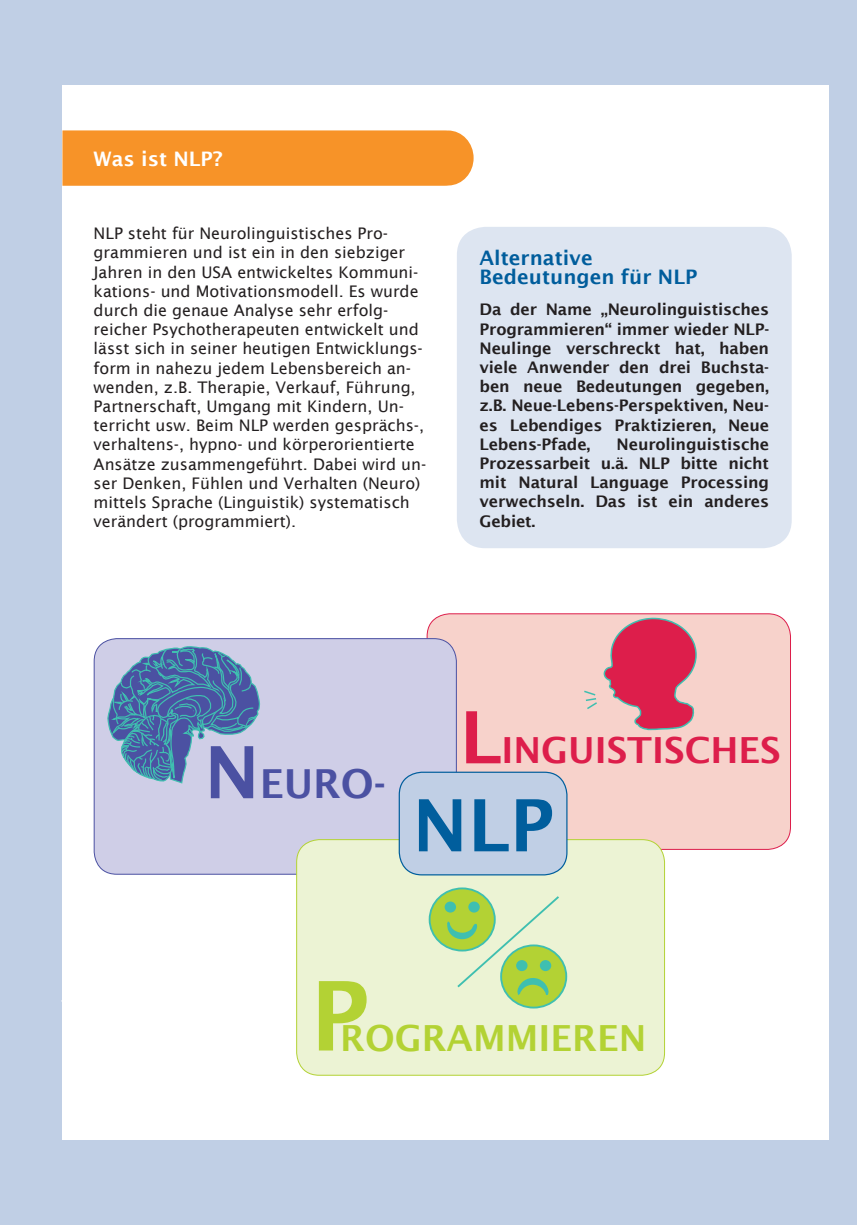
<style>
.page{position:relative;width:857px;height:1225px;background:#fff}
.page>*{position:absolute;margin:0;border:0;box-sizing:border-box;transform-origin:0 0}
.t1{font:600 96px "Lucida Sans";color:#b3d234}
.t2{font:600 72px "Lucida Sans";color:#005e9d}
.t3{font:600 40px "Lucida Sans";color:#4b51a2}
.t4{font:600 36px "Lucida Sans";color:#dd1e4b}
.t5{font:600 36px "Lucida Sans";color:#b3d234}
.t6{font:600 20px/19.2px "Lucida Sans";color:#005d9c}
.t7{font:600 20px "Lucida Sans";color:#fff}
.t8{font:16px/19.2px "Lucida Sans";color:#231f20}
.t9{font:600 16px/19.2px "Lucida Sans";letter-spacing:-.01em;color:#231f20;text-align:justify}
.s1{font-size:72px}
</style>
<div class="page">
<div style="left:0;top:0;width:856px;height:1225px;background:#c0cfe5"></div>
<hr style="left:856px;top:0;width:1px;height:1225px;background:#c0cfe5">
<div style="left:62px;top:85px;width:766px;height:1055px;background:#fff"></div>
<div style="left:456px;top:227px;width:335px;height:321px;background:#dde5f1;border-radius:28px"></div>
<div style="left:427px;top:614px;width:363px;height:235px;background:#f7d2cb;border-radius:23px"></div>
<div style="left:94px;top:638px;width:362px;height:236px;background:#cfcee7;border-radius:23px"></div>
<svg style="left:98px;top:638px;width:164px;height:146px"></svg>
<svg style="left:584px;top:617px;width:113px;height:114px"></svg>
<div style="left:296px;top:839px;width:368px;height:236px;background:#ecf3d4;border-radius:23px"></div>
<div style="left:296px;top:839px;width:368px;height:236px;border:1px solid #b3d234;border-radius:23px"></div>
<svg style="left:429px;top:888px;width:65px;height:62px"></svg>
<div style="left:444px;top:901px;width:12px;height:11px;border:2px solid #3fbfb0;border-radius:50%"></div>
<svg style="left:501px;top:945px;width:65px;height:62px"></svg>
<svg style="left:446px;top:868px;width:114px;height:141px"></svg>
<div style="left:399px;top:772px;width:167px;height:103px;background:#c0cfe5;border-radius:23px"></div>
<div style="left:398px;top:771px;width:169px;height:104px;border:1px solid #005e9d;border-radius:23px"></div>
<div style="left:62px;top:130px;width:411px;height:56px;background:#f79328"></div>
<p class="t7" style="left:94px;top:147px;width:131px">Was ist NLP?</p>
<p class="t8" style="left:94px;top:224px;width:334px">NLP steht für Neurolinguistisches Pro&shy;grammieren und ist ein in den siebziger Jahren in den USA entwickeltes Kommuni&shy;kations- und Motivationsmodell. Es wurde durch die genaue Analyse sehr erfolg&shy;reicher Psychotherapeuten entwickelt und lässt sich in seiner heutigen Entwicklungs&shy;form in nahezu jedem Lebensbereich an&shy;wenden, z.B. Therapie, Verkauf, Führung, Partnerschaft, Umgang mit Kindern, Un&shy;terricht usw. Beim NLP werden gesprächs-, verhaltens-, hypno- und körperorientierte Ansätze zusammengeführt. Dabei wird un&shy;ser Denken, Fühlen und Verhalten (Neuro) mittels Sprache (Linguistik) systematisch verändert (programmiert).</p>
<p class="t6" style="left:479px;top:248px;width:219px">Alternative<br>Bedeutungen für NLP</p>
<p class="t9" style="left:479px;top:300px;width:291px">Da der Name „Neurolinguistisches Programmieren“ immer wieder NLP-Neulinge verschreckt hat, haben viele Anwender den drei Buchsta&shy;ben neue Bedeutungen gegeben, z.B. Neue-Lebens-Perspektiven, Neu&shy;es Lebendiges Praktizieren, Neue Lebens-Pfade,</p>
<p class="t9" style="left:479px;top:434px;width:291px;text-indent:137px">Neurolinguistische Prozessarbeit u.ä. NLP bitte nicht mit Natural Language Processing verwechseln. Das ist ein anderes Gebiet.</p>
<h3 class="t3" style="left:204px;top:761px;width:183px"><span class="s1">N</span>euro-</h3>
<h3 class="t4" style="left:459px;top:730px;width:319px"><span class="s1">L</span>inguistischES</h3>
<h2 class="t2" style="left:412px;top:784px;width:143px">NLP</h2>
<h1 class="t1" style="left:310px;top:961px;width:60px">P</h1>
<h3 class="t5" style="left:340px;top:1017px;width:279px">rogrammieren</h3>
</div>
